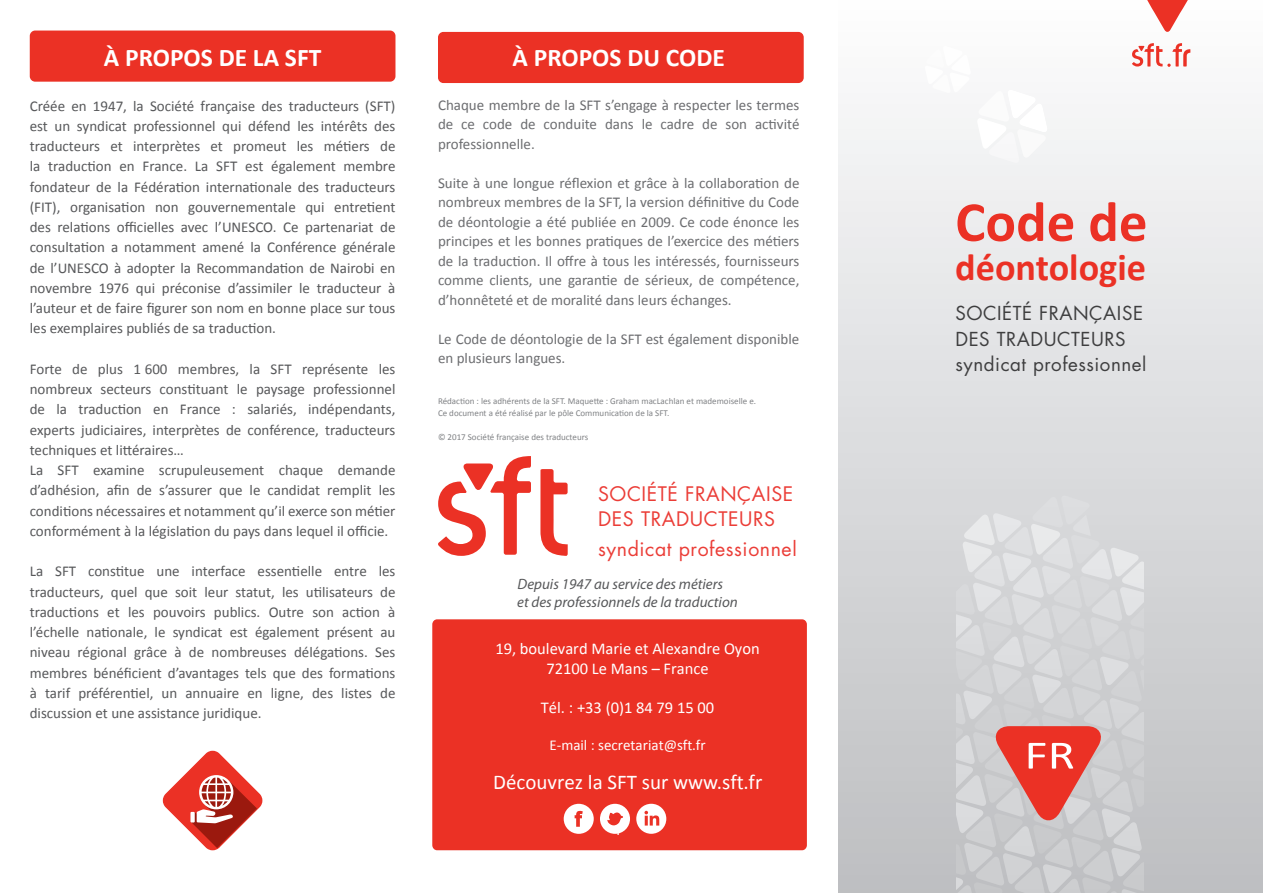
<style>
.page{position:relative;width:1263px;height:893px;background:#fff}
.page>*{position:absolute;margin:0;border:0;box-sizing:border-box;transform-origin:0 0}
.t1{font:700 57px "Calibri";color:#eb3125}
.t2{font:40.5px "Calibri";color:#fff;scale:1.25 1}
.t3{font:700 38.25px "Calibri";color:#eb3125}
.t4{font:700 25.5px "Calibri";color:#fff}
.t5{font:21px "Calibri";color:#fff}
.t6{font:19.5px/25.5px "Futura";letter-spacing:.03em;color:#eb3d37}
.t7{font:18.75px/25.5px "Futura";letter-spacing:.03em;color:#3e3e3f}
.t8{font:16.5px/19.5px "Calibri";color:#fff;text-align:center}
.t9{font:15px/20.2px "Calibri";color:#57585a;text-align:justify}
.t10{font:15px/19.5px "Calibri";color:#6c6d70;text-align:justify}
.t11{font:italic 15px/18px "Myriad Pro";color:#57585a}
.t12{font:15px "Calibri";color:#fff}
.t13{font:9px/12px "Calibri";color:#808285}
</style>
<div class="page">
<div style="left:438px;top:32px;width:366px;height:51px;background:#eb3125;border-radius:5px"></div>
<div style="left:30px;top:31px;width:365px;height:51px;background:#eb3125;border-radius:5px"></div>
<div style="left:432px;top:619px;width:375px;height:231px;background:#eb3125;border-radius:5px"></div>
<svg style="left:163px;top:751px;width:99px;height:99px"></svg>
<svg style="left:540px;top:469px;width:28px;height:87px"></svg>
<svg style="left:438px;top:456px;width:93px;height:100px"></svg>
<svg style="left:564px;top:804px;width:30px;height:30px"></svg>
<svg style="left:636px;top:804px;width:30px;height:30px"></svg>
<svg style="left:600px;top:804px;width:30px;height:31px"></svg>
<div style="left:838px;top:0;width:425px;height:893px;background:linear-gradient(to bottom,#fcfdfd,#bdbec1)"></div>
<svg style="left:1132px;top:43px;width:58px;height:24px"></svg>
<svg style="left:1139px;top:0;width:57px;height:33px"></svg>
<svg style="left:924px;top:46px;width:47px;height:47px"></svg>
<svg style="left:977px;top:90px;width:71px;height:73px"></svg>
<div style="left:846px;top:489px;width:109px;height:404px;background:linear-gradient(to bottom,#d9dadc,#bebfc1)"></div>
<div style="left:1144px;top:477px;width:109px;height:416px;background:linear-gradient(to bottom,#dadbdc,#bebfc1)"></div>
<svg style="left:865px;top:496px;width:334px;height:397px;background:#d0c9ca"></svg>
<h3 class="t4" style="left:104px;top:42px;width:219px">À PROPOS DE LA SFT</h3>
<p class="t9" style="left:30px;top:96px;width:367px">Créée en 1947, la Société française des traducteurs (SFT) est un syndicat professionnel qui défend les intérêts des traducteurs et interprètes et promeut les métiers de la traduction en France. La SFT est également membre fondateur de la Fédération internationale des traducteurs (FIT), organisation non gouvernementale qui entretient des relations officielles avec l’UNESCO. Ce partenariat de consultation a notamment amené la Conférence générale de l’UNESCO à adopter la Recommandation de Nairobi en novembre 1976 qui préconise d’assimiler le traducteur à l’auteur et de faire figurer son nom en bonne place sur tous les exemplaires publiés de sa traduction.</p>
<p class="t9" style="left:30px;top:359px;width:367px;text-align:left">Forte de plus 1 600 membres, la SFT représente les nombreux secteurs constituant le paysage professionnel de la traduction en France : salariés, indépendants, experts judiciaires, interprètes de conférence, traducteurs techniques et littéraires…<br>La SFT examine scrupuleusement chaque demande d’adhésion, afin de s’assurer que le candidat remplit les conditions nécessaires et notamment qu’il exerce son métier conformément à la législation du pays dans lequel il officie.</p>
<p class="t9" style="left:30px;top:561px;width:367px">La SFT constitue une interface essentielle entre les traducteurs, quel que soit leur statut, les utilisateurs de traductions et les pouvoirs publics. Outre son action à l’échelle nationale, le syndicat est également présent au niveau régional grâce à de nombreuses délégations. Ses membres bénéficient d’avantages tels que des formations à tarif préférentiel, un annuaire en ligne, des listes de discussion et une assistance juridique.</p>
<h3 class="t4" style="left:512px;top:42px;width:214px">À PROPOS DU CODE</h3>
<p class="t10" style="left:438px;top:95px;width:363px">Chaque membre de la SFT s’engage à respecter les termes de ce code de conduite dans le cadre de son activité professionnelle.</p>
<p class="t10" style="left:438px;top:173px;width:363px">Suite à une longue réflexion et grâce à la collaboration de nombreux membres de la SFT, la version définitive du Code de déontologie a été publiée en 2009. Ce code énonce les principes et les bonnes pratiques de l’exercice des métiers de la traduction. Il offre à tous les intéressés, fournisseurs comme clients, une garantie de sérieux, de compétence, d’honnêteté et de moralité dans leurs échanges.</p>
<p class="t10" style="left:438px;top:329px;width:363px">Le Code de déontologie de la SFT est également disponible en plusieurs langues.</p>
<p class="t13" style="left:438px;top:395px;width:320px">Rédaction : les adhérents de la SFT. Maquette : Graham macLachlan et mademoiselle e.<br>Ce document a été réalisé par le pôle Communication de la SFT.</p>
<p class="t13" style="left:438px;top:431px;width:152px">© 2017 Société française des traducteurs</p>
<h3 class="t6" style="left:598px;top:481px;width:197px">SOCIÉTÉ FRANÇAISE<br>DES TRADUCTEURS</h3>
<h3 class="t6" style="left:598px;top:536px;width:200px">syndicat professionnel</h3>
<p class="t11" style="left:517px;top:575px;width:222px">Depuis 1947 au service des métiers et des professionnels de la traduction</p>
<p class="t8" style="left:495px;top:639px;width:266px">19, boulevard Marie et Alexandre Oyon<br>72100 Le Mans – France</p>
<p class="t8" style="left:541px;top:697px;width:175px">Tél. : +33 (0)1 84 79 15 00</p>
<p class="t12" style="left:549px;top:736px;width:158px">E-mail : secretariat@sft.fr</p>
<h3 class="t5" style="left:493px;top:769px;width:271px">Découvrez la SFT sur www.sft.fr</h3>
<h1 class="t1" style="left:955px;top:185px;width:194px">Code de</h1>
<h3 class="t3" style="left:955px;top:243px;width:192px">déontologie</h3>
<p class="t7" style="left:955px;top:301px;width:192px">SOCIÉTÉ FRANÇAISE<br>DES TRADUCTEURS syndicat professionnel</p>
<h2 class="t2" style="left:1024px;top:729px;width:42px">FR</h2>
</div>
